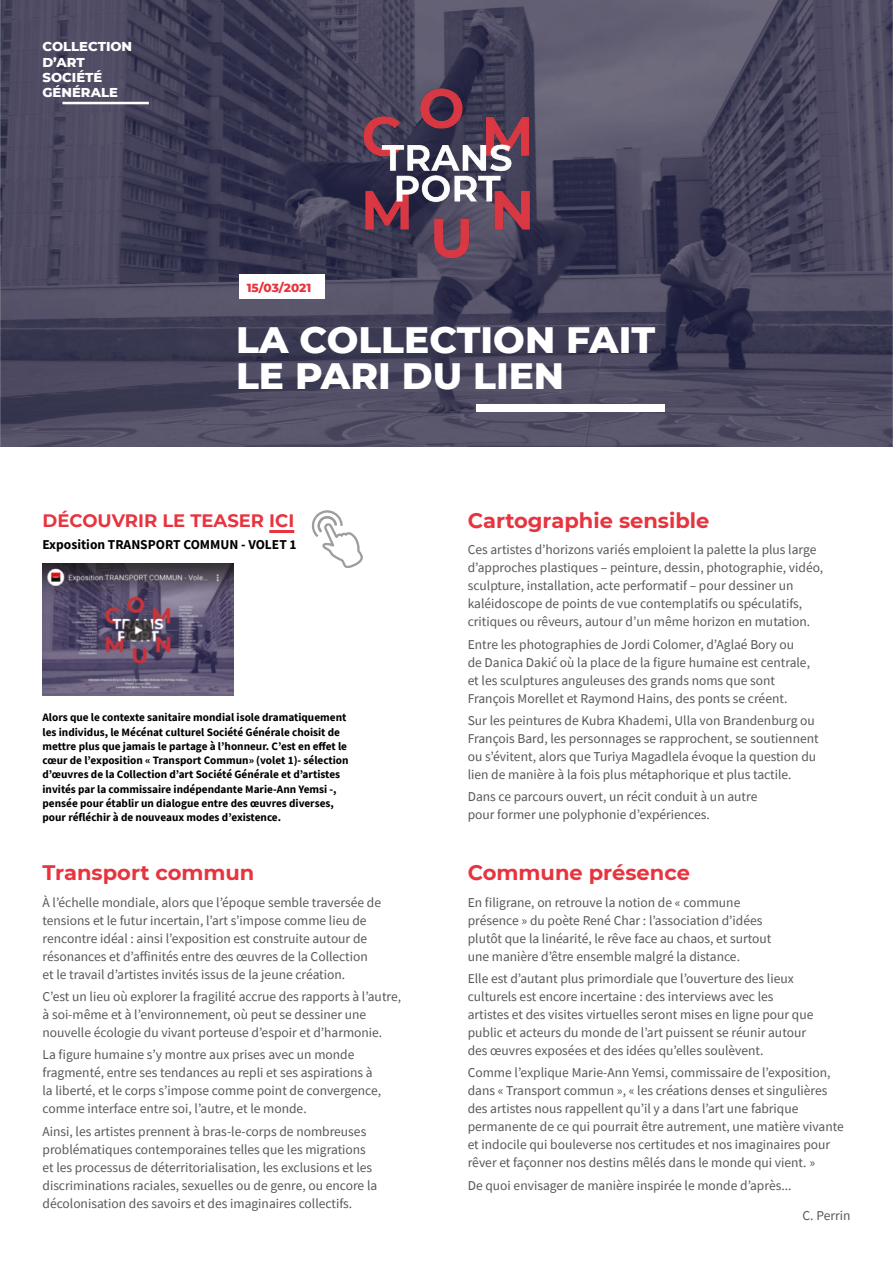
<style>
.page{position:relative;width:893px;height:1263px;background:#fff}
.page>*{position:absolute;margin:0;border:0;box-sizing:border-box;transform-origin:0 0}
.t1{font:800 37.5px/36px "Montserrat";color:#fff}
.t2{font:700 21px "Montserrat";color:#e7343f}
.t3{font:700 18px "Montserrat";color:#e7343f}
.t4{font:13.5px/18px "Source Sans Pro";color:#575756}
.t5{font:700 13.5px "Source Sans Pro";color:#000}
.t6{font:800 13.2px/15.1px "Montserrat";color:#fff}
.t7{font:800 12px "Montserrat";color:#e7343f}
.t8{font:700 11.25px/14.2px "Source Sans Pro";color:#000}
</style>
<div class="page">
<svg style="left:0;top:0;width:893px;height:446px;background:#48465d"></svg>
<img style="left:358px;top:81px;width:177px;height:183px">
<hr style="left:62px;top:102px;width:87px;height:2px;background:#fff">
<div style="left:239px;top:274px;width:86px;height:24px;background:#fff"></div>
<div style="left:476px;top:404px;width:189px;height:7px;background:#fff"></div>
<hr style="left:269px;top:530px;width:25px;height:3px;background:#e7343f">
<img style="left:43px;top:563px;width:191px;height:133px">
<svg style="left:311px;top:510px;width:52px;height:58px"></svg>
<p class="t6" style="left:43px;top:38px;width:91px">COLLECTION<br>D’ART<br>SOCIÉTÉ<br>GÉNÉRALE</p>
<p class="t7" style="left:247px;top:278px;width:66px">15/03/2021</p>
<h1 class="t1" style="left:236px;top:320px;width:421px">LA COLLECTION FAIT<br>LE PARI DU LIEN</h1>
<h3 class="t3" style="left:43px;top:508px;width:253px">DÉCOUVRIR LE TEASER ICI</h3>
<p class="t5" style="left:43px;top:535px;width:256px">Exposition TRANSPORT COMMUN - VOLET 1</p>
<p class="t8" style="left:43px;top:710px;width:308px">Alors que le contexte sanitaire mondial isole dramatiquement les individus, le Mécénat culturel Société Générale choisit de mettre plus que jamais le partage à l’honneur. C’est en effet le cœur de l’exposition « Transport Commun» (volet 1)- sélection d’œuvres de la Collection d’art Société Générale et d’artistes invités par la commissaire indépendante Marie-Ann Yemsi -, pensée pour établir un dialogue entre des œuvres diverses, pour réfléchir à de nouveaux modes d’existence.</p>
<h2 class="t2" style="left:43px;top:858px;width:213px">Transport commun</h2>
<p class="t4" style="left:43px;top:893px;width:340px">À l’échelle mondiale, alors que l’époque semble traversée de tensions et le futur incertain, l’art s’impose comme lieu de rencontre idéal : ainsi l’exposition est construite autour de résonances et d’affinités entre des œuvres de la Collection et le travail d’artistes invités issus de la jeune création.</p>
<p class="t4" style="left:43px;top:987px;width:360px">C’est un lieu où explorer la fragilité accrue des rapports à l’autre, à soi-même et à l’environnement, où peut se dessiner une nouvelle écologie du vivant porteuse d’espoir et d’harmonie.</p>
<p class="t4" style="left:43px;top:1046px;width:340px">La figure humaine s’y montre aux prises avec un monde fragmenté, entre ses tendances au repli et ses aspirations à la liberté, et le corps s’impose comme point de convergence, comme interface entre soi, l’autre, et le monde.</p>
<p class="t4" style="left:43px;top:1122px;width:336px">Ainsi, les artistes prennent à bras-le-corps de nombreuses problématiques contemporaines telles que les migrations et les processus de déterritorialisation, les exclusions et les discriminations raciales, sexuelles ou de genre, ou encore la décolonisation des savoirs et des imaginaires collectifs.</p>
<h2 class="t2" style="left:468px;top:505px;width:243px">Cartographie sensible</h2>
<p class="t4" style="left:468px;top:541px;width:357px">Ces artistes d’horizons variés emploient la palette la plus large d’approches plastiques – peinture, dessin, photographie, vidéo, sculpture, installation, acte performatif – pour dessiner un kaléidoscope de points de vue contemplatifs ou spéculatifs, critiques ou rêveurs, autour d’un même horizon en mutation.</p>
<p class="t4" style="left:468px;top:635px;width:344px">Entre les photographies de Jordi Colomer, d’Aglaé Bory ou de Danica Dakić où la place de la figure humaine est centrale, et les sculptures anguleuses des grands noms que sont François Morellet et Raymond Hains, des ponts se créent.</p>
<p class="t4" style="left:468px;top:711px;width:352px">Sur les peintures de Kubra Khademi, Ulla von Brandenburg ou François Bard, les personnages se rapprochent, se soutiennent ou s’évitent, alors que Turiya Magadlela évoque la question du lien de manière à la fois plus métaphorique et plus tactile.</p>
<p class="t4" style="left:468px;top:787px;width:291px">Dans ce parcours ouvert, un récit conduit à un autre pour former une polyphonie d’expériences.</p>
<h2 class="t2" style="left:468px;top:858px;width:224px">Commune présence</h2>
<p class="t4" style="left:468px;top:893px;width:305px">En filigrane, on retrouve la notion de « commune présence » du poète René Char : l’association d’idées plutôt que la linéarité, le rêve face au chaos, et surtout une manière d’être ensemble malgré la distance.</p>
<p class="t4" style="left:468px;top:969px;width:347px">Elle est d’autant plus primordiale que l’ouverture des lieux culturels est encore incertaine : des interviews avec les artistes et des visites virtuelles seront mises en ligne pour que public et acteurs du monde de l’art puissent se réunir autour des œuvres exposées et des idées qu’elles soulèvent.</p>
<p class="t4" style="left:468px;top:1064px;width:378px">Comme l’explique Marie-Ann Yemsi, commissaire de l’exposition, dans « Transport commun », « les créations denses et singulières des artistes nous rappellent qu’il y a dans l’art une fabrique permanente de ce qui pourrait être autrement, une matière vivante et indocile qui bouleverse nos certitudes et nos imaginaires pour rêver et façonner nos destins mêlés dans le monde qui vient. »</p>
<p class="t4" style="left:468px;top:1176px;width:325px">De quoi envisager de manière inspirée le monde d’après...</p>
<p class="t4" style="left:803px;top:1207px;width:49px">C. Perrin</p>
</div>
